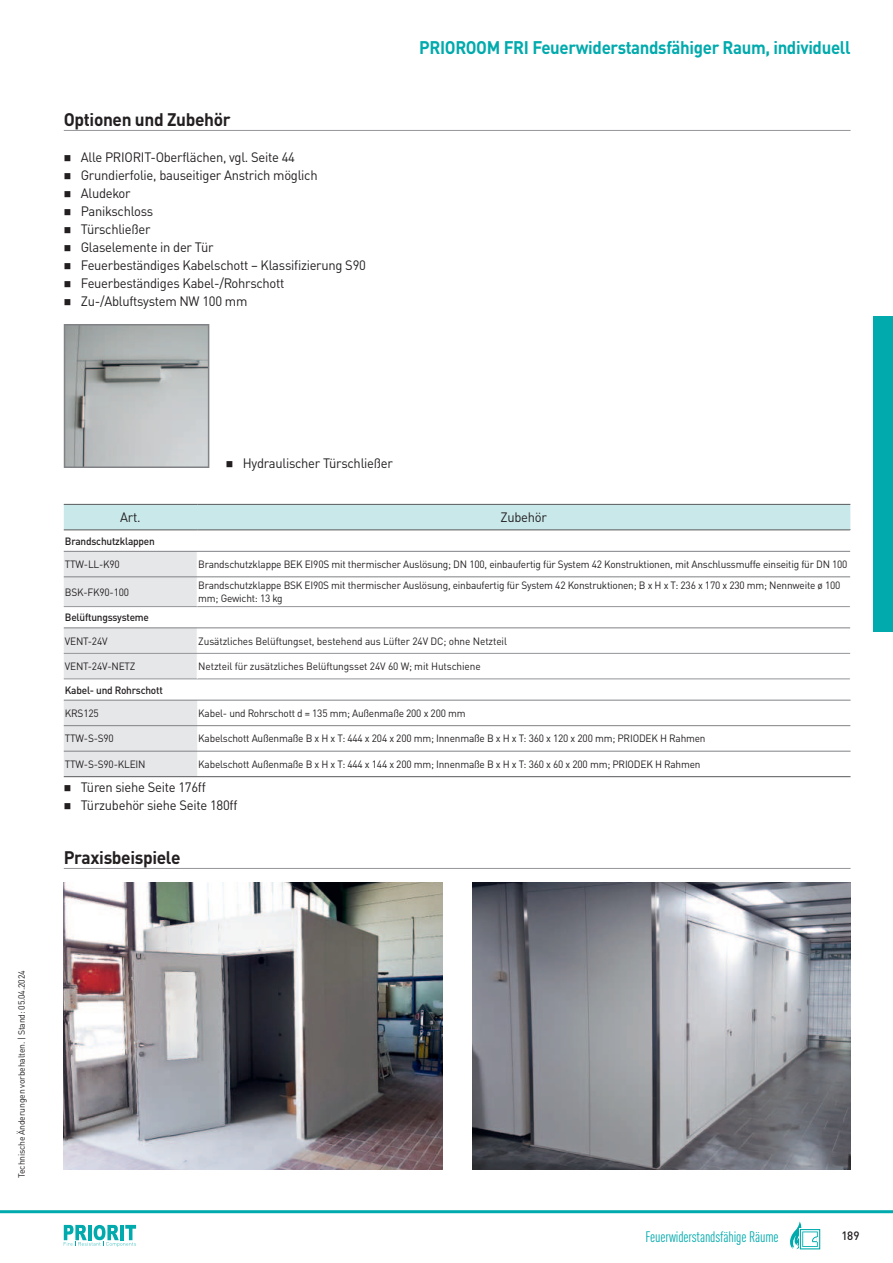
<style>
.page{position:relative;width:893px;height:1263px;background:#fff}
.page>*{position:absolute;margin:0;border:0;box-sizing:border-box;transform-origin:0 0}
.t1{font:700 18.15px "DINOT";letter-spacing:-.02em;color:#00aaad;scale:.93 1}
.t2{font:700 18px "DINOT";letter-spacing:-.02em;color:#231f20;scale:.96 1}
.t3{font:condensed 15px "DINOT";letter-spacing:-.01em;color:#00aaad}
.t4{font:13.5px "DINOT";letter-spacing:-.02em;color:#231f20;scale:.96 1}
.t5{font:500 12px "DINOT";color:#231f20;scale:.96 1}
.t6{font:10.5px/12.6px "DINOT";letter-spacing:-.02em;color:#231f20;scale:.96 1}
.t7{font:500 10.5px "DINOT";letter-spacing:-.02em;color:#231f20;scale:.96 1}
.t8{font:9px "DINOT";letter-spacing:-.02em;color:#231f20;scale:.96 1}
</style>
<div class="page">
<img style="left:67px;top:327px;width:139px;height:138px">
<div style="left:64px;top:324px;width:145px;height:144px;border:2px solid #808285"></div>
<img style="left:64px;top:882px;width:378px;height:288px">
<img style="left:472px;top:882px;width:378px;height:288px">
<svg style="left:64px;top:504px;width:787px;height:273px"></svg>
<hr style="left:64px;top:551px;width:786px;height:1px;background:#808285">
<hr style="left:64px;top:577px;width:786px;height:1px;background:#808285">
<hr style="left:64px;top:628px;width:786px;height:1px;background:#808285">
<hr style="left:64px;top:700px;width:786px;height:1px;background:#808285">
<hr style="left:64px;top:725px;width:786px;height:1px;background:#808285">
<hr style="left:64px;top:751px;width:786px;height:1px;background:#808285">
<hr style="left:64px;top:776px;width:786px;height:1px;background:#57585a">
<hr style="left:64px;top:653px;width:786px;height:1px;background:#939598">
<hr style="left:64px;top:130px;width:786px;height:1px;background:#939598">
<hr style="left:64px;top:868px;width:786px;height:1px;background:#939598">
<hr style="left:0;top:1210px;width:893px;height:3px;background:#00aaad">
<svg style="left:64px;top:1225px;width:72px;height:22px"></svg>
<svg style="left:799px;top:1229px;width:22px;height:21px"></svg>
<div style="left:800px;top:1229px;width:20px;height:20px;border:1px solid #00aaad"></div>
<svg style="left:790px;top:1222px;width:28px;height:27px"></svg>
<div style="left:874px;top:316px;width:19px;height:315px;background:#00aaad"></div>
<h2 class="t2" style="left:64px;top:113px;width:175px">Optionen und Zubehör</h2>
<p class="t4" style="left:64px;top:150px;width:242px">■ Alle PRIORIT-Oberflächen, vgl. Seite 44</p>
<p class="t4" style="left:64px;top:168px;width:266px">■ Grundierfolie, bauseitiger Anstrich möglich</p>
<p class="t4" style="left:64px;top:186px;width:71px">■ Aludekor</p>
<p class="t4" style="left:64px;top:204px;width:95px">■ Panikschloss</p>
<p class="t4" style="left:64px;top:222px;width:92px">■ Türschließer</p>
<p class="t4" style="left:64px;top:240px;width:157px">■ Glaselemente in der Tür</p>
<p class="t4" style="left:64px;top:258px;width:316px">■ Feuerbeständiges Kabelschott – Klassifizierung S90</p>
<p class="t4" style="left:64px;top:276px;width:231px">■ Feuerbeständiges Kabel-/Rohrschott</p>
<p class="t4" style="left:64px;top:294px;width:193px">■ Zu-/Abluftsystem NW 100 mm</p>
<h1 class="t1" style="left:419px;top:41px;width:465px">PRIOROOM FRI Feuerwiderstandsfähiger Raum, individuell</h1>
<p class="t4" style="left:226px;top:456px;width:175px">■ Hydraulischer Türschließer</p>
<p class="t4" style="left:120px;top:510px;width:23px">Art.</p>
<p class="t4" style="left:500px;top:510px;width:50px">Zubehör</p>
<p class="t7" style="left:65px;top:536px;width:95px">Brandschutzklappen</p>
<p class="t6" style="left:65px;top:558px;width:59px">TTW-LL-K90</p>
<p class="t6" style="left:198px;top:558px;width:678px">Brandschutzklappe BEK EI90S mit thermischer Auslösung; DN 100, einbaufertig für System 42 Konstruktionen, mit Anschlussmuffe einseitig für DN 100</p>
<p class="t6" style="left:65px;top:586px;width:68px">BSK-FK90-100</p>
<p class="t6" style="left:198px;top:580px;width:670px">Brandschutzklappe BSK EI90S mit thermischer Auslösung, einbaufertig für System 42 Konstruktionen; B x H x T: 236 x 170 x 230 mm; Nennweite ø 100 mm; Gewicht: 13 kg</p>
<p class="t7" style="left:65px;top:613px;width:89px">Belüftungssysteme</p>
<p class="t6" style="left:65px;top:635px;width:46px">VENT-24V</p>
<p class="t6" style="left:198px;top:635px;width:323px">Zusätzliches Belüftungset, bestehend aus Lüfter 24V DC; ohne Netzteil</p>
<p class="t6" style="left:65px;top:660px;width:75px">VENT-24V-NETZ</p>
<p class="t6" style="left:198px;top:660px;width:296px">Netzteil für zusätzliches Belüftungsset 24V 60 W; mit Hutschiene</p>
<p class="t7" style="left:65px;top:685px;width:104px">Kabel- und Rohrschott</p>
<p class="t6" style="left:65px;top:707px;width:37px">KRS125</p>
<p class="t6" style="left:198px;top:707px;width:280px">Kabel- und Rohrschott d = 135 mm; Außenmaße 200 x 200 mm</p>
<p class="t6" style="left:65px;top:733px;width:53px">TTW-S-S90</p>
<p class="t6" style="left:198px;top:733px;width:530px">Kabelschott Außenmaße B x H x T: 444 x 204 x 200 mm; Innenmaße B x H x T: 360 x 120 x 200 mm; PRIODEK H Rahmen</p>
<p class="t6" style="left:65px;top:758px;width:86px">TTW-S-S90-KLEIN</p>
<p class="t6" style="left:198px;top:758px;width:525px">Kabelschott Außenmaße B x H x T: 444 x 144 x 200 mm; Innenmaße B x H x T: 360 x 60 x 200 mm; PRIODEK H Rahmen</p>
<p class="t4" style="left:64px;top:780px;width:149px">■ Türen siehe Seite 176ff</p>
<p class="t4" style="left:64px;top:798px;width:182px">■ Türzubehör siehe Seite 180ff</p>
<h2 class="t2" style="left:64px;top:851px;width:123px">Praxisbeispiele</h2>
<p class="t8" style="left:17px;top:1178px;width:217px;rotate:-90deg">Technische Änderungen vorbehalten. | Stand: 05.04.2024</p>
<h3 class="t3" style="left:645px;top:1230px;width:135px">Feuerwiderstandsfähige Räume</h3>
<p class="t5" style="left:841px;top:1231px;width:20px">189</p>
</div>
